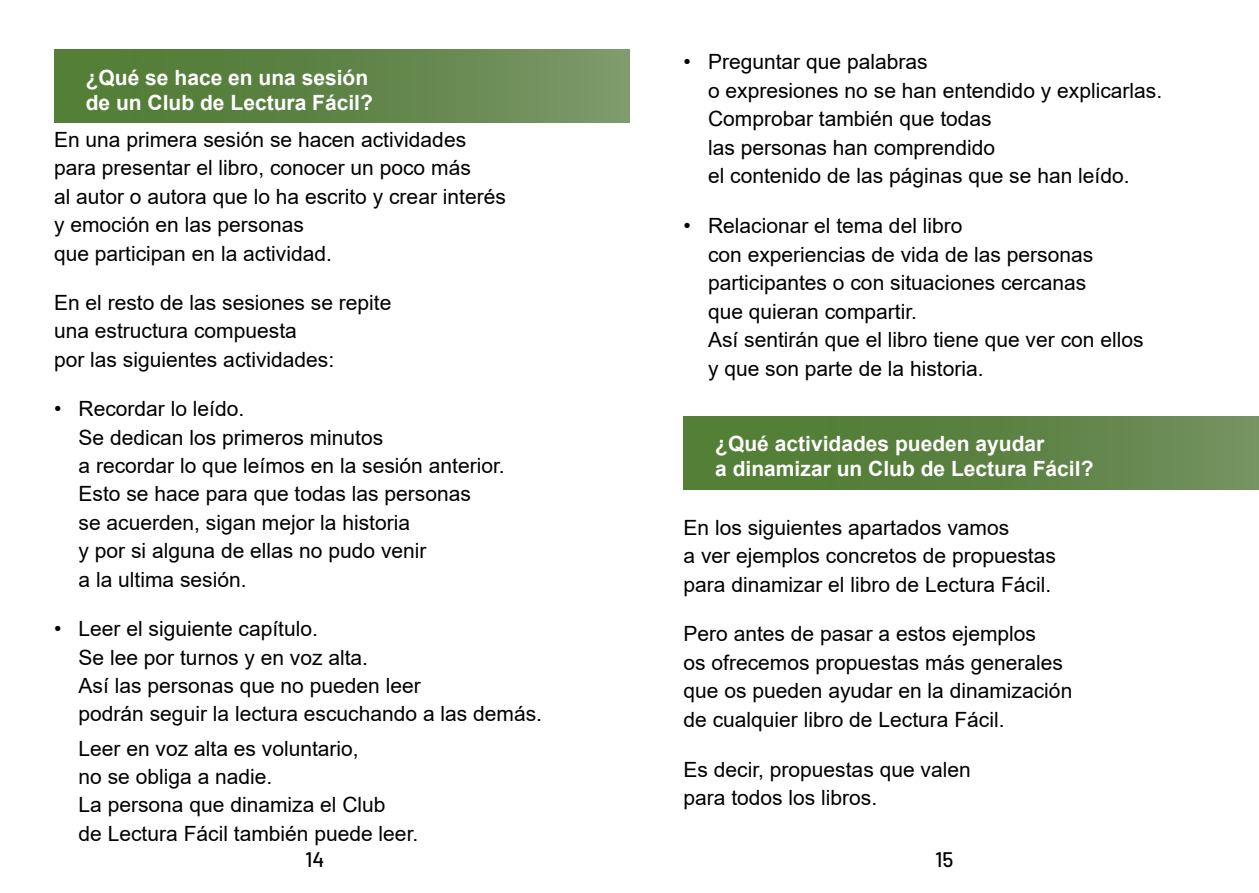
<style>
.page{position:relative;width:1259px;height:893px;background:#fff}
.page>*{position:absolute;margin:0;border:0;box-sizing:border-box;transform-origin:0 0}
.t1{font:21px/28.3px "Arial";color:#000}
.t2{font:700 21px/25.2px "Arial";color:#fff}
.t3{font:500 21px "Barlow";color:#000}
</style>
<div class="page">
<img style="left:54px;top:49px;width:575px;height:73px">
<img style="left:683px;top:416px;width:576px;height:73px">
<p class="t2" style="left:86px;top:65px;width:289px">¿Qué se hace en una sesión de un Club de Lectura Fácil?</p>
<p class="t1" style="left:54px;top:125px;width:453px">En una primera sesión se hacen actividades para presentar el libro, conocer un poco más<br>al autor o autora que lo ha escrito y crear interés y emoción en las personas<br>que participan en la actividad.</p>
<p class="t1" style="left:54px;top:288px;width:339px">En el resto de las sesiones se repite una estructura compuesta<br>por las siguientes actividades:</p>
<p class="t1" style="left:79px;top:395px;width:428px;text-indent:-25px">• Recordar lo leído.<br>Se dedican los primeros minutos<br>a recordar lo que leímos en la sesión anterior.<br>Esto se hace para que todas las personas<br>se acuerden, sigan mejor la historia<br>y por si alguna de ellas no pudo venir<br>a la ultima sesión.</p>
<p class="t1" style="left:79px;top:614px;width:465px;text-indent:-25px">• Leer el siguiente capítulo.<br>Se lee por turnos y en voz alta.<br>Así las personas que no pueden leer<br>podrán seguir la lectura escuchando a las demás.</p>
<p class="t1" style="left:79px;top:734px;width:341px">Leer en voz alta es voluntario,<br>no se obliga a nadie.<br>La persona que dinamiza el Club<br>de Lectura Fácil también puede leer.</p>
<p class="t1" style="left:708px;top:48px;width:456px;text-indent:-25px">• Preguntar que palabras<br>o expresiones no se han entendido y explicarlas.<br>Comprobar también que todas<br>las personas han comprendido<br>el contenido de las páginas que se han leído.</p>
<p class="t1" style="left:708px;top:211px;width:437px;text-indent:-25px">• Relacionar el tema del libro<br>con experiencias de vida de las personas participantes o con situaciones cercanas<br>que quieran compartir.<br>Así sentirán que el libro tiene que ver con ellos y que son parte de la historia.</p>
<p class="t2" style="left:715px;top:431px;width:380px">¿Qué actividades pueden ayudar<br>a dinamizar un Club de Lectura Fácil?</p>
<p class="t1" style="left:683px;top:513px;width:374px">En los siguientes apartados vamos<br>a ver ejemplos concretos de propuestas para dinamizar el libro de Lectura Fácil.</p>
<p class="t1" style="left:683px;top:620px;width:390px">Pero antes de pasar a estos ejemplos<br>os ofrecemos propuestas más generales que os pueden ayudar en la dinamización de cualquier libro de Lectura Fácil.</p>
<p class="t1" style="left:683px;top:755px;width:289px">Es decir, propuestas que valen para todos los libros.</p>
<p class="t3" style="left:305px;top:844px;width:21px">14</p>
<p class="t3" style="left:935px;top:844px;width:20px">15</p>
</div>
